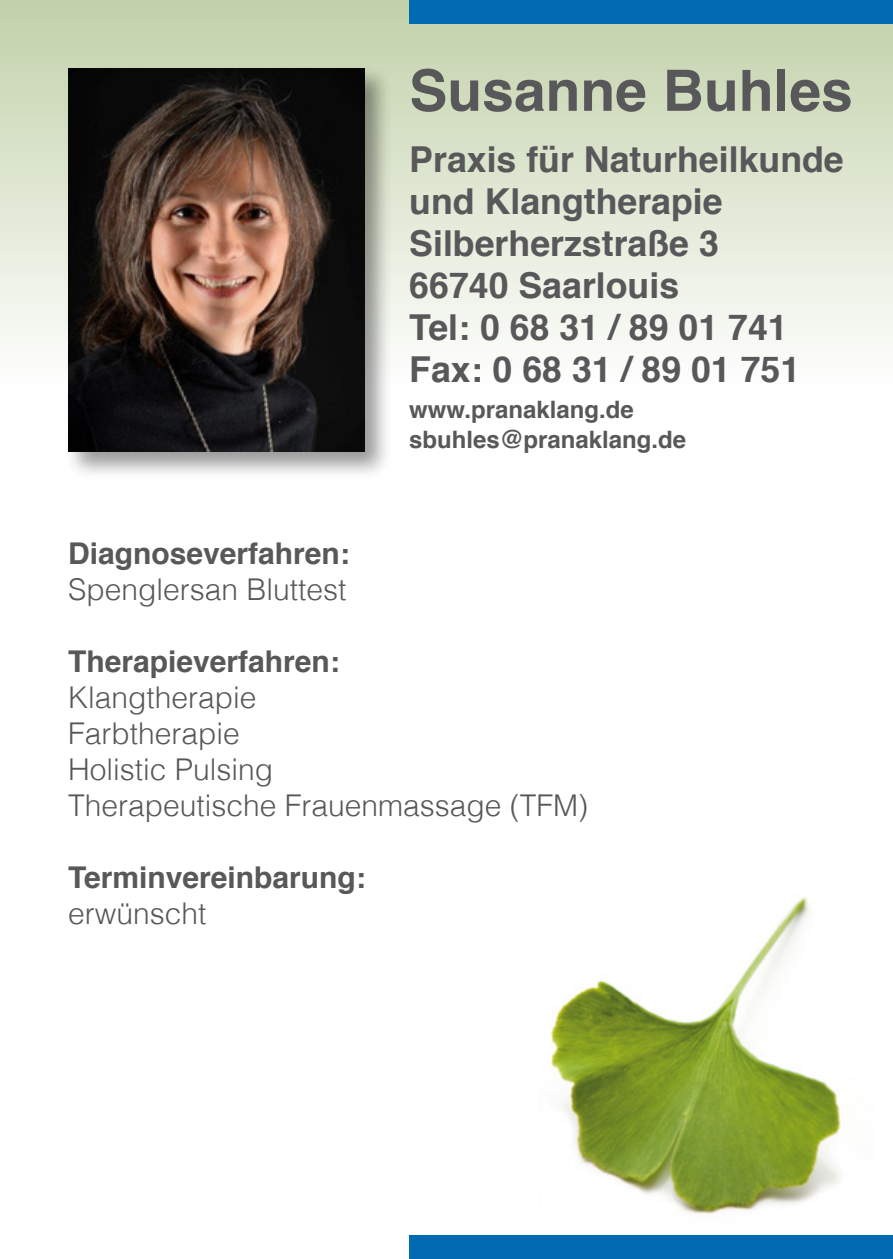
<style>
.page{position:relative;width:893px;height:1259px;background:#fff}
.page>*{position:absolute;margin:0;border:0;box-sizing:border-box;transform-origin:0 0}
.t1{font:700 57px "Helvetica";color:#58585a}
.t2{font:700 35.7px/42px "Helvetica";color:#58585a}
.t3{font:300 30px/36px "Helvetica";color:#58585a}
.t4{font:700 30px "Helvetica";color:#58585a}
.t5{font:700 24px/30px "Helvetica";color:#58585a}
</style>
<div class="page">
<div style="left:0;top:0;width:893px;height:384px;background:linear-gradient(to bottom,#c1d0a8,#fefefd)"></div>
<img style="left:550px;top:897px;width:292px;height:317px">
<div style="left:409px;top:0;width:484px;height:24px;background:#006ab3"></div>
<div style="left:409px;top:1235px;width:484px;height:24px;background:#006ab3"></div>
<div style="left:64px;top:64px;width:329px;height:416px;background:#000;opacity:.4"></div>
<img style="left:68px;top:68px;width:296px;height:384px">
<p class="t4" style="left:68px;top:529px;width:283px">Diagnoseverfahren:</p>
<p class="t3" style="left:68px;top:570px;width:280px">Spenglersan Bluttest</p>
<h1 class="t1" style="left:409px;top:45px;width:445px">Susanne Buhles</h1>
<p class="t2" style="left:409px;top:139px;width:436px">Praxis für Naturheilkunde und Klangtherapie<br>Silberherzstraße 3<br>66740 Saarlouis<br>Tel: 0 68 31 / 89 01 741<br>Fax: 0 68 31 / 89 01 751</p>
<p class="t5" style="left:409px;top:395px;width:278px">www.pranaklang.de sbuhles@pranaklang.de</p>
<p class="t4" style="left:68px;top:637px;width:273px">Therapieverfahren:</p>
<p class="t3" style="left:68px;top:678px;width:522px">Klangtherapie<br>Farbtherapie<br>Holistic Pulsing<br>Therapeutische Frauenmassage (TFM)</p>
<p class="t4" style="left:68px;top:853px;width:299px">Terminvereinbarung:</p>
<p class="t3" style="left:68px;top:894px;width:140px">erwünscht</p>
</div>
